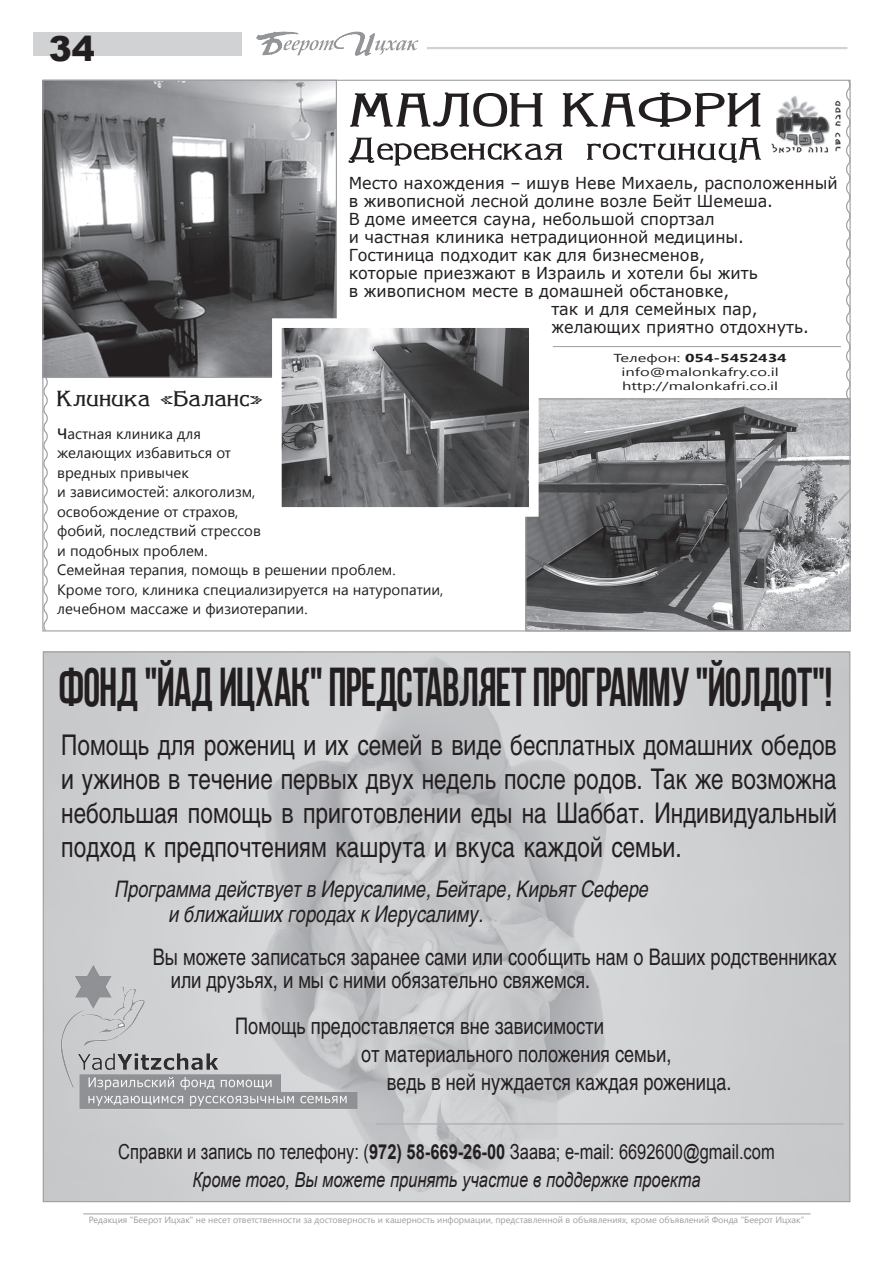
<style>
.page{position:relative;width:893px;height:1263px;background:#fff}
.page>*{position:absolute;margin:0;border:0;box-sizing:border-box;transform-origin:0 0}
.t1{font:54.6px "Wi Guru 1";color:#231f20;scale:.78 1}
.t2{font:46.2px "Arkhive";color:#231f20;scale:1.75 1}
.t3{font:900 34.5px "Arial";color:#231f20}
.t4{font:30.3px "Arkhive";color:#231f20;scale:1.75 1}
.t5{font:28.2px/33.9px "Helios";color:#231f20;text-align:justify;scale:.8 1}
.t6{font:22.5px/22.5px "Helios";color:#231f20;scale:.8 1}
.t7{font:italic 22.5px/24.9px "Helios";color:#231f20;scale:.8 1}
.t8{font:21px "Arkhive";color:#231f20;scale:1.6 1}
.t9{font:20.7px/27.9px "Arial";color:#231f20;text-align:center;scale:.8 1}
.t10{font:16.5px "Verdana";color:#231f20}
.t11{font:15px/19.5px "Segoe UI";color:#231f20}
.t12{font:11.55px/14px "Segoe UI";color:#231f20;text-align:center;scale:1.43 1}
.t13{font:9px "Segoe UI";color:#9b9da0}
.s1{font-weight:600}
.s2{font-weight:700}
.s3{font-style:italic}
</style>
<div class="page">
<div style="left:34px;top:32px;width:208px;height:24px;background:#d1d2d4"></div>
<svg style="left:257px;top:32px;width:161px;height:24px"></svg>
<hr style="left:427px;top:47px;width:420px;height:2px;background:#d1d2d4">
<img style="left:771px;top:96px;width:70px;height:57px">
<img style="left:45px;top:653px;width:803px;height:547px">
<img style="left:49px;top:951px;width:331px;height:175px">
<hr style="left:376px;top:1123px;width:467px;height:2px;background:#b2b3b7">
<hr style="left:553px;top:346px;width:288px;height:1px;background:#9d9fa2">
<svg style="left:42px;top:378px;width:7px;height:254px"></svg>
<svg style="left:844px;top:79px;width:7px;height:319px"></svg>
<img style="left:44px;top:82px;width:291px;height:294px">
<div style="left:42px;top:80px;width:295px;height:298px;border:1px solid #9d9fa2"></div>
<img style="left:527px;top:400px;width:322px;height:229px">
<div style="left:525px;top:398px;width:326px;height:233px;border:1px solid #9d9fa2"></div>
<hr style="left:83px;top:1213px;width:727px;height:1px;background:#9b9da0">
<img style="left:283px;top:329px;width:245px;height:177px">
<div style="left:272px;top:318px;width:267px;height:199px;border:10px solid #fff"></div>
<h3 class="t3" style="left:49px;top:24px;width:48px">34</h3>
<h2 class="t2" style="left:349px;top:88px;width:238px">МАЛОН КАФРИ</h2>
<h3 class="t4" style="left:349px;top:134px;width:238px">Деревенская гостиницА</h3>
<p class="t10" style="left:349px;top:172px;width:490px">Место нахождения – ишув Неве Михаель, расположенный</p>
<p class="t10" style="left:349px;top:190px;width:426px">в живописной лесной долине возле Бейт Шемеша.</p>
<p class="t10" style="left:349px;top:208px;width:367px">В доме имеется сауна, небольшой спортзал</p>
<p class="t10" style="left:349px;top:226px;width:397px">и частная клиника нетрадиционной медицины.</p>
<p class="t10" style="left:349px;top:244px;width:358px">Гостиница подходит как для бизнесменов,</p>
<p class="t10" style="left:349px;top:262px;width:411px">которые приезжают в Израиль и хотели бы жить</p>
<p class="t10" style="left:349px;top:280px;width:382px">в живописном месте в домашней обстановке,</p>
<p class="t10" style="left:551px;top:298px;width:208px">так и для семейных пар,</p>
<p class="t10" style="left:551px;top:316px;width:259px">желающих приятно отдохнуть.</p>
<p class="t8" style="left:57px;top:389px;width:130px">Клиника «Баланс»</p>
<p class="t11" style="left:57px;top:423px;width:388px"><span class="s1">Ч</span>астная клиника для<br>желающих избавиться от<br>вредных привычек<br>и зависимостей: алкоголизм,<br>освобождение от страхов,<br>фобий, последствий стрессов<br>и подобных проблем.<br>Семейная терапия, помощь в решении проблем.<br>Кроме того, клиника специализируется на натуропатии, лечебном массаже и физиотерапии.</p>
<p class="t12" style="left:614px;top:351px;width:123px">Телефон: <span class="s2">054-5452434 </span>info@malonkafry.co.il http://malonkafri.co.il</p>
<h1 class="t1" style="left:59px;top:657px;width:992px">ФОНД "ЙАД ИЦХАК" ПРЕДСТАВЛЯЕТ ПРОГРАММУ "ЙОЛДОТ"!</h1>
<p class="t5" style="left:61px;top:728px;width:971px">Помощь для рожениц и их семей в виде бесплатных домашних обедов и ужинов в течение первых двух недель после родов. Так же возможна небольшая помощь в приготовлении еды на Шаббат. Индивидуальный подход к предпочтениям кашрута и вкуса каждой семьи.</p>
<h3 class="t7" style="left:169px;top:877px;width:601px;text-indent:-54px">Программа действует в Иерусалиме, Бейтаре, Кирьят Сефере и ближайших городах к Иерусалиму.</h3>
<h3 class="t6" style="left:171px;top:946px;width:834px;text-indent:-18px">Вы можете записаться заранее сами или сообщить нам о Ваших родственниках или друзьях, и мы с ними обязательно свяжемся.</h3>
<h3 class="t6" style="left:235px;top:1015px;width:462px">Помощь предоставляется вне зависимости</h3>
<h3 class="t6" style="left:361px;top:1043px;width:389px">от материального положения семьи,</h3>
<h3 class="t6" style="left:387px;top:1070px;width:432px">ведь в ней нуждается каждая роженица.</h3>
<p class="t9" style="left:118px;top:1137px;width:822px">Справки и запись по телефону: (<span class="s2">972) 58-669-26-00</span> Заава; e-mail: 6692600@gmail.com<br><span class="s3">Кроме того, Вы можете принять участие в поддержке проекта</span></p>
<p class="t13" style="left:89px;top:1213px;width:717px">Редакция "Беерот Ицхак" не несет ответственности за достоверность и кашерность информации, представленной в объявлениях, кроме объявлений Фонда "Беерот Ицхак"</p>
</div>
